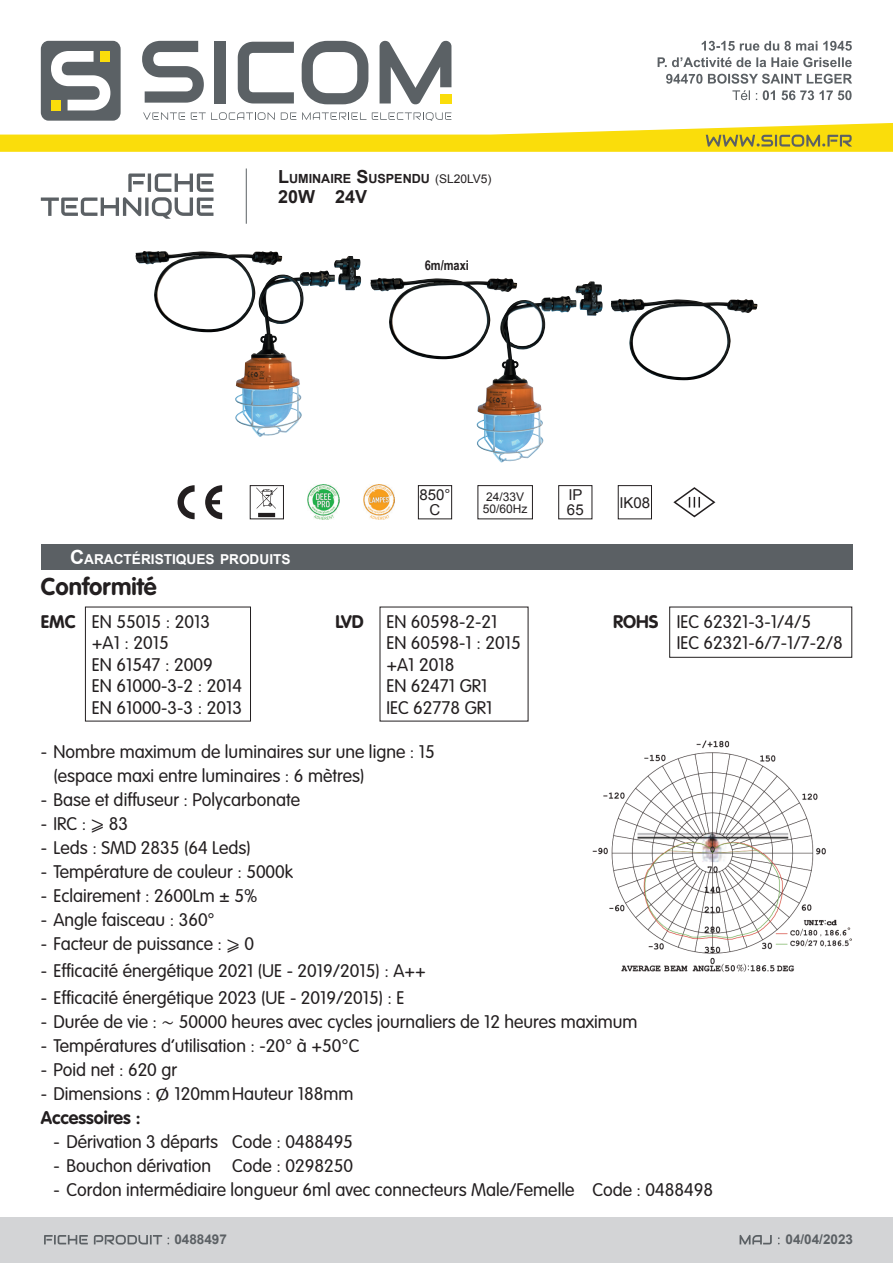
<style>
.page{position:relative;width:893px;height:1263px;background:#fff}
.page>*{position:absolute;margin:0;border:0;box-sizing:border-box;transform-origin:0 0}
.t1{font:700 24px "VAG Rounded Std";color:#231f20}
.t2{font:300 18px/21.6px "VAG Rounded Std";color:#231f20}
.t3{font:700 18px "Arial";color:#231f20}
.t4{font:700 18px "VAG Rounded Std";color:#231f20}
.t5{font:15px/15px "Arial";color:#231f20;text-align:center}
.t6{font:700 13.65px "Arial";color:#fff}
.t7{font:700 13.5px "Arial";color:#5b6064}
.t8{font:700 13.5px "Arial Narrow";color:#231f20}
.t9{font:700 12.6px "Arial";color:#231f20}
.t10{font:12px/12px "Arial";color:#231f20}
.s1{font-size:18px}
.s2{font-weight:400;font-size:12px}
.s3{font-size:19.5px}
.s4{font-weight:700}
.s5{font-family:"Cambria";font-weight:400}
</style>
<div class="page">
<div style="left:0;top:1217px;width:893px;height:46px;background:#d3d4d6"></div>
<svg style="left:740px;top:1235px;width:40px;height:9px"></svg>
<svg style="left:41px;top:173px;width:172px;height:46px"></svg>
<div style="left:41px;top:544px;width:811px;height:26px;background:#5b6064"></div>
<svg style="left:0;top:41px;width:893px;height:111px"></svg>
<hr style="left:246px;top:168px;width:1px;height:56px;background:#5b6064">
<svg style="left:44px;top:1235px;width:125px;height:9px"></svg>
<img style="left:592px;top:740px;width:260px;height:232px">
<img style="left:135px;top:251px;width:146px;height:82px">
<img style="left:611px;top:299px;width:146px;height:81px">
<img style="left:370px;top:278px;width:144px;height:82px">
<div style="left:85px;top:607px;width:166px;height:114px;border:1px solid #231f20"></div>
<div style="left:669px;top:607px;width:183px;height:51px;border:1px solid #231f20"></div>
<svg style="left:178px;top:485px;width:44px;height:34px"></svg>
<div style="left:250px;top:485px;width:34px;height:34px;border:1px solid #231f20"></div>
<svg style="left:256px;top:487px;width:21px;height:30px"></svg>
<div style="left:418px;top:485px;width:34px;height:34px;border:1px solid #231f20"></div>
<div style="left:477px;top:485px;width:56px;height:34px;border:1px solid #231f20"></div>
<img style="left:308px;top:485px;width:31px;height:35px">
<img style="left:363px;top:485px;width:31px;height:35px">
<div style="left:558px;top:485px;width:34px;height:34px;border:1px solid #231f20"></div>
<div style="left:618px;top:485px;width:34px;height:34px;border:1px solid #231f20"></div>
<svg style="left:673px;top:487px;width:43px;height:31px"></svg>
<img style="left:235px;top:256px;width:126px;height:181px">
<img style="left:476px;top:281px;width:127px;height:182px">
<p class="t9" style="left:278px;top:170px;width:215px"><span class="s1">L</span>UMINAIRE <span class="s1">S</span>USPENDU <span class="s2">(SL20LV5)</span></p>
<p class="t3" style="left:278px;top:185px;width:91px">20W 24V</p>
<p class="t8" style="left:425px;top:255px;width:46px">6m/maxi</p>
<p class="t6" style="left:70px;top:550px;width:222px"><span class="s3">C</span>ARACTÉRISTIQUES PRODUITS</p>
<p class="t5" style="left:419px;top:488px;width:33px">850°<br>C</p>
<p class="t10" style="left:483px;top:490px;width:46px">24/33V<br>50/60Hz</p>
<p class="t5" style="left:567px;top:488px;width:18px;text-align:left">IP<br>65</p>
<p class="t5" style="left:619px;top:495px;width:32px">IK08</p>
<h1 class="t1" style="left:41px;top:573px;width:117px">Conformité</h1>
<p class="t2" style="left:92px;top:611px;width:152px;text-indent:-51px"><span class="s4">EMC</span> EN 55015 : 2013 +A1 : 2015<br>EN 61547 : 2009<br>EN 61000-3-2 : 2014<br>EN 61000-3-3 : 2013</p>
<p class="t4" style="left:335px;top:611px;width:30px">LVD</p>
<p class="t2" style="left:386px;top:611px;width:136px">EN 60598-2-21<br>EN 60598-1 : 2015 +A1 2018<br>EN 62471 GR1<br>IEC 62778 GR1</p>
<p class="t2" style="left:677px;top:611px;width:168px;text-indent:-64px"><span class="s4">ROHS</span> IEC 62321-3-1/4/5<br>IEC 62321-6/7-1/7-2/8</p>
<p class="t2" style="left:54px;top:740px;width:383px;line-height:24px;text-indent:-13px">- Nombre maximum de luminaires sur une ligne : 15 (espace maxi entre luminaires : 6 mètres)</p>
<p class="t2" style="left:41px;top:789px;width:261px">- Base et diffuseur : Polycarbonate</p>
<p class="t2" style="left:41px;top:813px;width:89px">- IRC : <span class="s5">⩾</span> 83</p>
<p class="t2" style="left:41px;top:837px;width:212px">- Leds : SMD 2835 (64 Leds)</p>
<p class="t2" style="left:41px;top:861px;width:254px">- Température de couleur : 5000k</p>
<p class="t2" style="left:41px;top:885px;width:218px">- Eclairement : 2600Lm ± 5%</p>
<p class="t2" style="left:41px;top:909px;width:176px">- Angle faisceau : 360°</p>
<p class="t2" style="left:41px;top:933px;width:215px">- Facteur de puissance : <span class="s5">⩾</span> 0</p>
<p class="t2" style="left:41px;top:960px;width:387px">- Efficacité énergétique 2021 (UE - 2019/2015) : A++</p>
<p class="t2" style="left:41px;top:987px;width:365px">- Efficacité énergétique 2023 (UE - 2019/2015) : E</p>
<p class="t2" style="left:41px;top:1011px;width:598px">- Durée de vie : <span class="s5">∼</span> 50000 heures avec cycles journaliers de 12 heures maximum</p>
<p class="t2" style="left:41px;top:1035px;width:320px">- Températures d’utilisation : -20° à +50°C</p>
<p class="t2" style="left:41px;top:1059px;width:138px">- Poid net : 620 gr</p>
<p class="t2" style="left:41px;top:1082px;width:314px;line-height:24px">- Dimensions : <span class="s5">∅</span> 120mmHauteur 188mm<br><span class="s4">Accessoires :</span></p>
<p class="t2" style="left:54px;top:1131px;width:301px">- Dérivation 3 départs Code : 0488495</p>
<p class="t2" style="left:54px;top:1155px;width:301px">- Bouchon dérivation Code : 0298250</p>
<p class="t2" style="left:54px;top:1179px;width:661px">- Cordon intermédiaire longueur 6ml avec connecteurs Male/Femelle Code : 0488498</p>
<p class="t7" style="left:174px;top:1231px;width:54px">0488497</p>
<p class="t7" style="left:785px;top:1231px;width:69px">04/04/2023</p>
</div>
